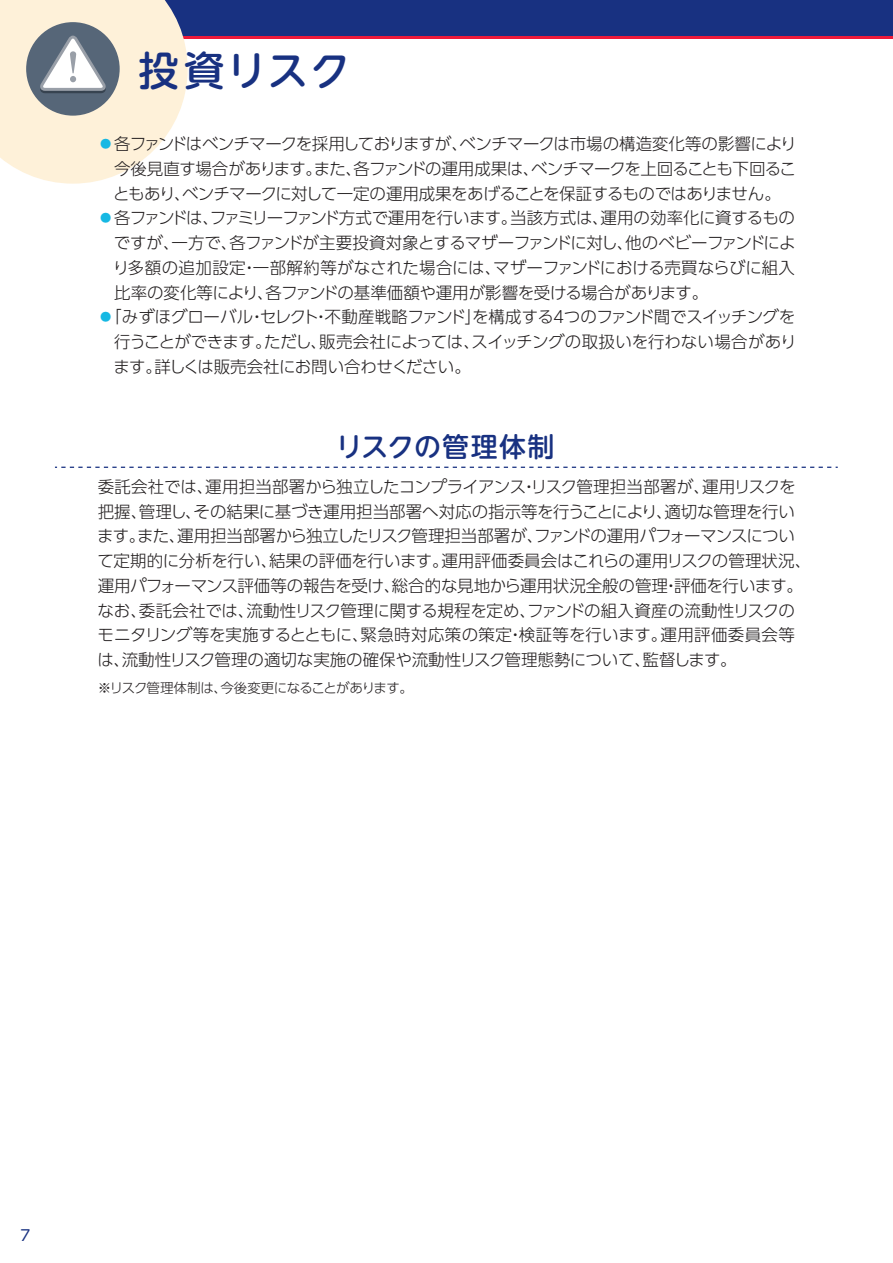
<style>
.page{position:relative;width:893px;height:1263px;background:#fff}
.page>*{position:absolute;margin:0;border:0;box-sizing:border-box;transform-origin:0 0}
.t1{font:40.5px "UD Shin M Go Pro Medium 90 msp RKSJ H";letter-spacing:.045em;color:#183181}
.t2{font:27px "UD Shin M Go Pro Medium 90 msp RKSJ H";letter-spacing:.045em;color:#183181}
.t3{font:16.5px/24.8px "UD Shin Go Pro Light 90 msp RKSJ H";letter-spacing:-.015em;color:#231f20;text-align:justify}
.t4{font:15px "UD Shin Go Pro Regular 90 msp RKSJ H";color:#183181}
.t5{font:13.5px "UD Shin Go Pro Light 90 msp RKSJ H";letter-spacing:-.045em;color:#231f20}
.s1{font-size:11.25px;color:#16b8e3}
</style>
<div class="page">
<div style="left:0;top:0;width:893px;height:38px;background:#183181"></div>
<hr style="left:0;top:36px;width:893px;height:2px;background:#ed1a3a">
<svg style="left:0;top:0;width:188px;height:184px"></svg>
<svg style="left:55px;top:467px;width:783px;height:1px"></svg>
<h1 class="t1" style="left:139px;top:56px;width:213px">投資リスク</h1>
<p class="t3" style="left:113px;top:134px;width:685px;text-indent:-13px"><span class="s1">●</span> 各ファンドはベンチマークを採用しておりますが、ベンチマークは市場の構造変化等の影響により今後見直す場合があります。また、各ファンドの運用成果は、ベンチマークを上回ることも下回ることもあり、ベンチマークに対して一定の運用成果をあげることを保証するものではありません。</p>
<p class="t3" style="left:113px;top:208px;width:684px;text-indent:-12px"><span class="s1">●</span> 各ファンドは、ファミリーファンド方式で運用を行います。当該方式は、運用の効率化に資するものですが、一方で、各ファンドが主要投資対象とするマザーファンドに対し、他のベビーファンドにより多額の追加設定・一部解約等がなされた場合には、マザーファンドにおける売買ならびに組入比率の変化等により、各ファンドの基準価額や運用が影響を受ける場合があります。</p>
<p class="t3" style="left:114px;top:307px;width:684px;text-indent:-13px"><span class="s1">●</span>「みずほグローバル・セレクト・不動産戦略ファンド」を構成する４つのファンド間でスイッチングを行うことができます。ただし、販売会社によっては、スイッチングの取扱いを行わない場合があります。詳しくは販売会社にお問い合わせください。</p>
<h2 class="t2" style="left:336px;top:436px;width:220px">リスクの管理体制</h2>
<p class="t3" style="left:97px;top:477px;width:716px;text-align:left">委託会社では、運用担当部署から独立したコンプライアンス・リスク管理担当部署が、運用リスクを把握、管理し、その結果に基づき運用担当部署へ対応の指示等を行うことにより、適切な管理を行います。また、運用担当部署から独立したリスク管理担当部署が、ファンドの運用パフォーマンスについて定期的に分析を行い、結果の評価を行います。運用評価委員会はこれらの運用リスクの管理状況、運用パフォーマンス評価等の報告を受け、総合的な見地から運用状況全般の管理・評価を行います。なお、委託会社では、流動性リスク管理に関する規程を定め、ファンドの組入資産の流動性リスクのモニタリング等を実施するとともに、緊急時対応策の策定・検証等を行います。運用評価委員会等は、流動性リスク管理の適切な実施の確保や流動性リスク管理態勢について、監督します。</p>
<p class="t5" style="left:98px;top:683px;width:317px">※リスク管理体制は、今後変更になることがあります。</p>
<p class="t4" style="left:21px;top:1230px;width:11px">7</p>
</div>
